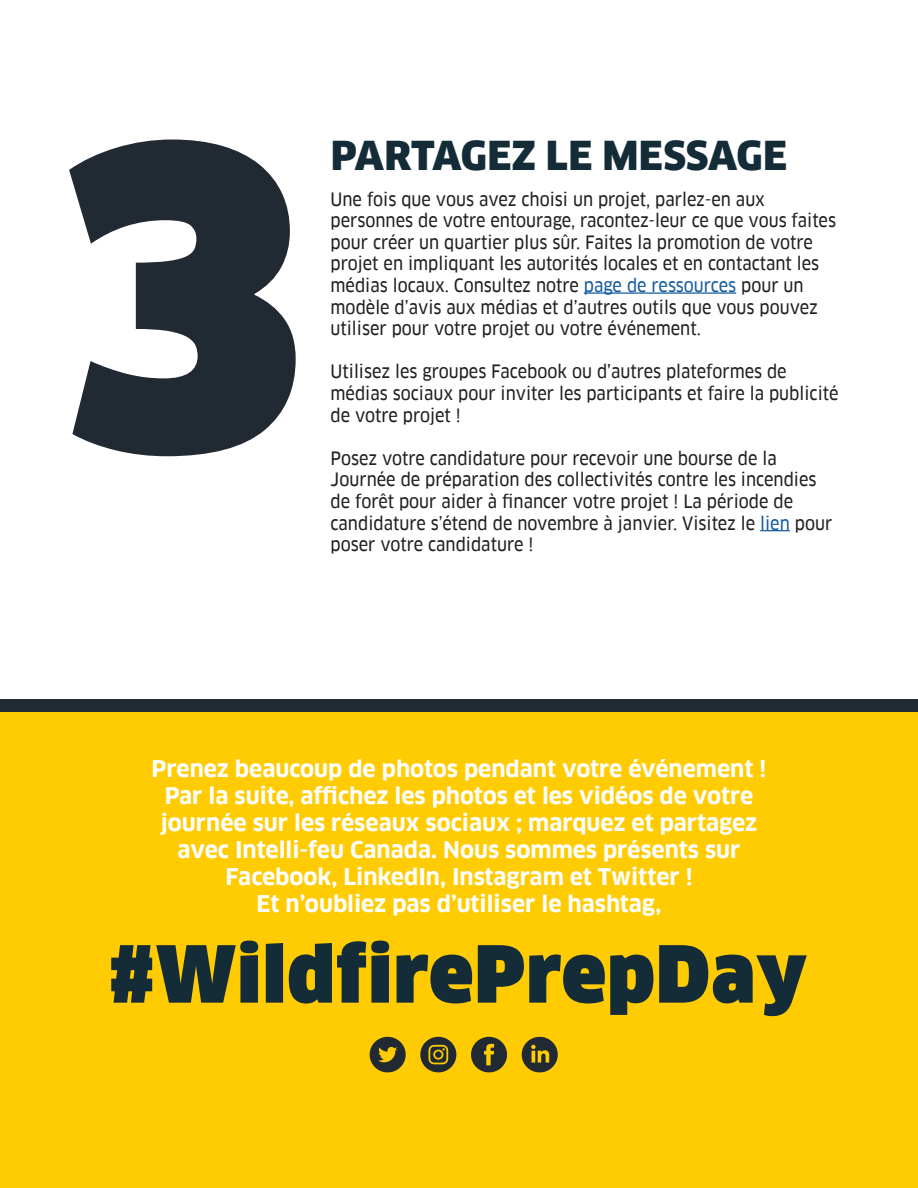
<style>
.page{position:relative;width:918px;height:1188px;background:#fff}
.page>*{position:absolute;margin:0;border:0;box-sizing:border-box;transform-origin:0 0}
.t1{font:900 39px "Clan Pro";letter-spacing:.005em;color:#142b38}
.t2{font:700 22.5px/27px "Clan Pro";color:#fff;text-align:center}
.t3{font:18px/21.6px "Clan Pro Narr News";color:#231f20}
.s1{color:#175d9e}
</style>
<div class="page">
<div style="left:0;top:706px;width:918px;height:482px;background:#ffcc03"></div>
<hr style="left:584px;top:292px;width:152px;height:2px;background:#175d9e">
<hr style="left:760px;top:530px;width:30px;height:1px;background:#175d9e">
<svg style="left:69px;top:140px;width:227px;height:316px;fill:#212933"></svg>
<svg style="left:111px;top:941px;width:696px;height:75px"></svg>
<svg style="left:370px;top:1037px;width:36px;height:35px"></svg>
<svg style="left:522px;top:1037px;width:36px;height:35px"></svg>
<svg style="left:471px;top:1037px;width:36px;height:35px"></svg>
<svg style="left:420px;top:1037px;width:36px;height:35px"></svg>
<div style="left:0;top:700px;width:918px;height:12px;background:#212933"></div>
<p class="t1" style="left:331px;top:133px;width:458px">PARTAGEZ LE MESSAGE</p>
<p class="t3" style="left:331px;top:188px;width:507px">Une fois que vous avez choisi un projet, parlez-en aux personnes de votre entourage, racontez-leur ce que vous faites pour créer un quartier plus sûr. Faites la promotion de votre projet en impliquant les autorités locales et en contactant les médias locaux. Consultez notre <span class="s1">page de ressources</span> pour un modèle d’avis aux médias et d’autres outils que vous pouvez utiliser pour votre projet ou votre événement.</p>
<p class="t3" style="left:331px;top:361px;width:509px">Utilisez les groupes Facebook ou d’autres plateformes de médias sociaux pour inviter les participants et faire la publicité de votre projet !</p>
<p class="t3" style="left:331px;top:447px;width:503px">Posez votre candidature pour recevoir une bourse de la Journée de préparation des collectivités contre les incendies de forêt pour aider à financer votre projet ! La période de candidature s’étend de novembre à janvier. Visitez le <span class="s1">lien</span> pour poser votre candidature !</p>
<p class="t2" style="left:152px;top:755px;width:616px">Prenez beaucoup de photos pendant votre événement !</p>
<p class="t2" style="left:161px;top:782px;width:598px">Par la suite, affichez les photos et les vidéos de votre journée sur les réseaux sociaux ; marquez et partagez avec Intelli-feu Canada. Nous sommes présents sur Facebook, LinkedIn, Instagram et Twitter !</p>
<p class="t2" style="left:257px;top:890px;width:406px">Et n’oubliez pas d’utiliser le hashtag,</p>
</div>
